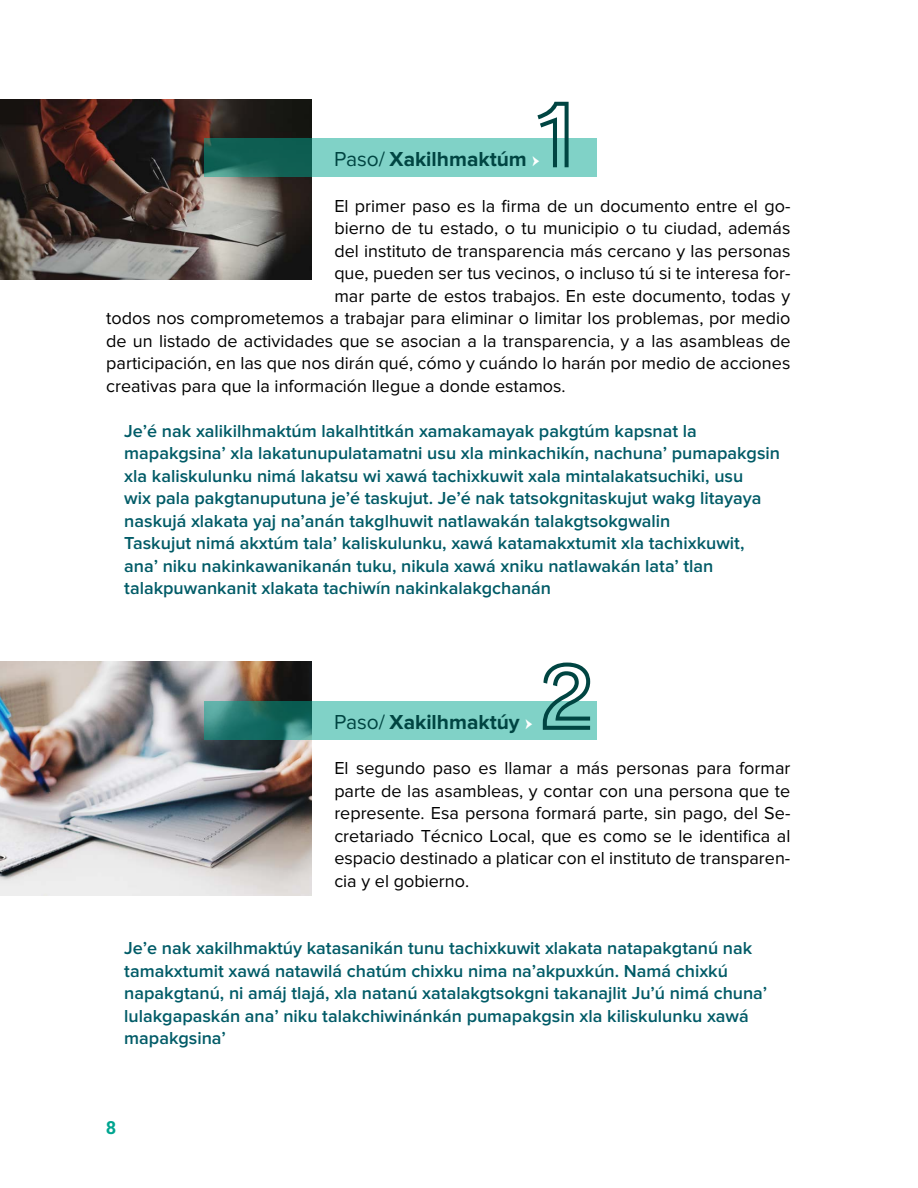
<style>
.page{position:relative;width:918px;height:1188px;background:#fff}
.page>*{position:absolute;margin:0;border:0;box-sizing:border-box;transform-origin:0 0}
.t1{font:84px "Train One";color:#004542}
.t2{font:700 21px "Proxima Nova";color:#004542}
.t3{font:600 18px/22.5px "Proxima Nova";color:#005b67}
.t4{font:18px/22.5px "Proxima Nova";color:#000;text-align:justify}
.t5{font:18px "Roboto Slab";color:#00a590}
.s1{font-weight:400}
.s2{font-family:"Minion Pro";font-weight:400;font-size:18px;color:#fff}
</style>
<div class="page">
<img style="left:0;top:99px;width:312px;height:180px">
<img style="left:0;top:662px;width:312px;height:234px">
<svg style="left:204px;top:138px;width:393px;height:39px;fill:#80d2c7"></svg>
<svg style="left:204px;top:701px;width:393px;height:39px;fill:#80d2c7"></svg>
<h1 class="t1" style="left:528px;top:78px;width:59px">1</h1>
<p class="t2" style="left:334px;top:149px;width:207px"><span class="s1">Paso/</span> Xakilhmaktúm <span class="s2">→</span></p>
<p class="t4" style="left:334px;top:195px;width:458px">El primer paso es la firma de un documento entre el go&shy;bierno de tu estado, o tu municipio o tu ciudad, además del instituto de transparencia más cercano y las personas que, pueden ser tus vecinos, o incluso tú si te interesa for&shy;mar parte de estos trabajos. En este documento, todas y</p>
<p class="t4" style="left:106px;top:308px;width:686px">todos nos comprometemos a trabajar para eliminar o limitar los problemas, por medio de un listado de actividades que se asocian a la transparencia, y a las asambleas de participación, en las que nos dirán qué, cómo y cuándo lo harán por medio de acciones creativas para que la información llegue a donde estamos.</p>
<p class="t3" style="left:124px;top:420px;width:657px">Je’é nak xalikilhmaktúm lakalhtitkán xamakamayak pakgtúm kapsnat la mapakgsina’ xla lakatunupulatamatni usu xla minkachikín, nachuna’ pumapakgsin xla kaliskulunku nimá lakatsu wi xawá tachixkuwit xala mintalakatsuchiki, usu<br>wix pala pakgtanuputuna je’é taskujut. Je’é nak tatsokgnitaskujut wakg litayaya naskujá xlakata yaj na’anán takglhuwit natlawakán talakgtsokgwalin<br>Taskujut nimá akxtúm tala’ kaliskulunku, xawá katamakxtumit xla tachixkuwit, ana’ niku nakinkawanikanán tuku, nikula xawá xniku natlawakán lata’ tlan talakpuwankanit xlakata tachiwín nakinkalakgchanán</p>
<p class="t2" style="left:334px;top:712px;width:200px"><span class="s1">Paso/</span> Xakilhmaktúy <span class="s2">→</span></p>
<h1 class="t1" style="left:537px;top:641px;width:59px">2</h1>
<p class="t4" style="left:334px;top:758px;width:458px">El segundo paso es llamar a más personas para formar parte de las asambleas, y contar con una persona que te represente. Esa persona formará parte, sin pago, del Se&shy;cretariado Técnico Local, que es como se le identifica al espacio destinado a platicar con el instituto de transparen&shy;cia y el gobierno.</p>
<p class="t3" style="left:124px;top:938px;width:644px">Je’e nak xakilhmaktúy katasanikán tunu tachixkuwit xlakata natapakgtanú nak tamakxtumit xawá natawilá chatúm chixku nima na’akpuxkún. Namá chixkú napakgtanú, ni amáj tlajá, xla natanú xatalakgtsokgni takanajlit Ju’ú nimá chuna’ lulakgapaskán ana’ niku talakchiwinánkán pumapakgsin xla kiliskulunku xawá mapakgsina’</p>
<p class="t5" style="left:106px;top:1115px;width:11px">8</p>
</div>
